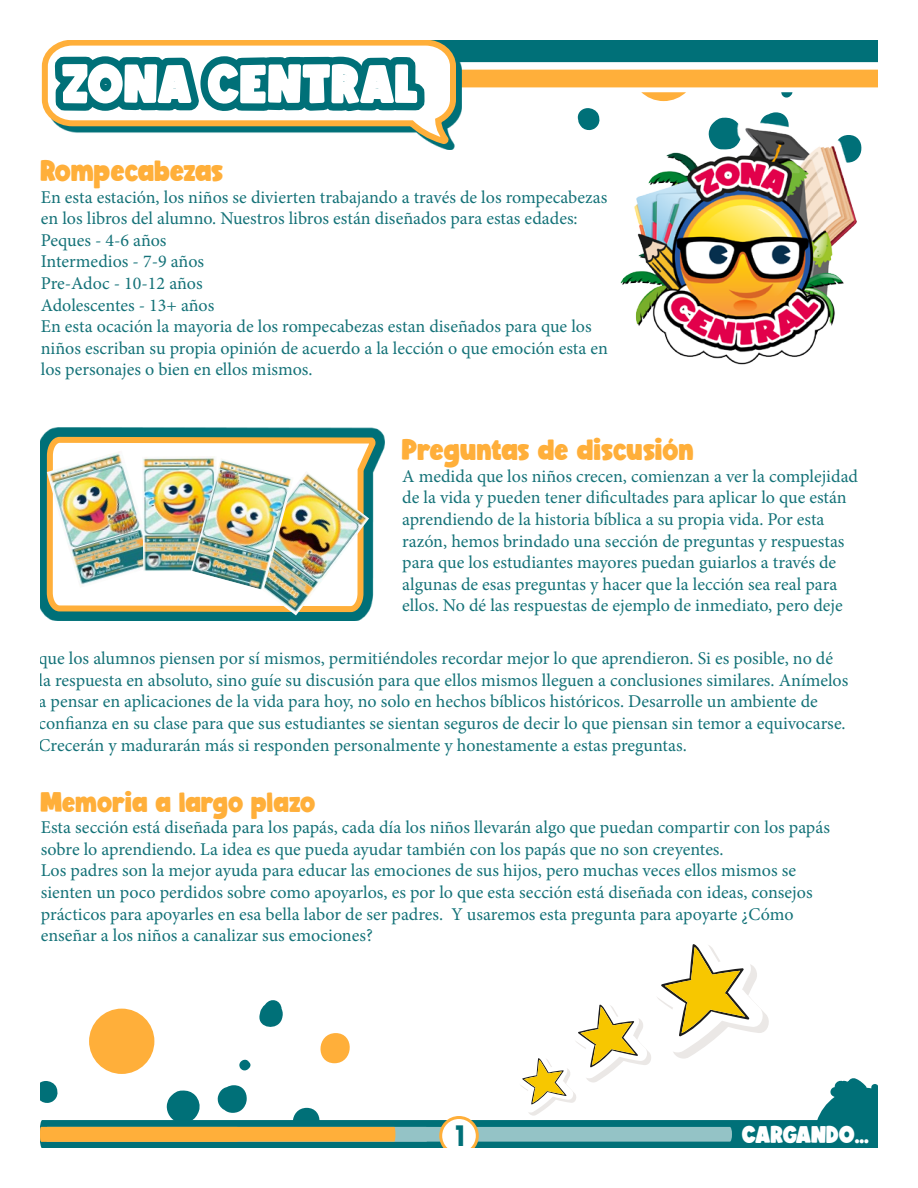
<style>
.page{position:relative;width:918px;height:1188px;background:#fff}
.page>*{position:absolute;margin:0;border:0;box-sizing:border-box;transform-origin:0 0}
.t1{font:50.7px "Bolden Vandemo";color:#fff}
.t2{font:800 condensed 31.5px "Tw Cen";color:#007078}
.t3{font:27px "Bolden Vandemo";color:#ffaf3a}
.t4{font:25.5px "Bolden Vandemo";color:#ffaf3a}
.t5{font:22.05px "Bolden Vandemo";color:#fff}
.t6{font:18px/21.6px "Minion Pro";color:#147278}
</style>
<div class="page">
<svg style="left:577px;top:108px;width:23px;height:23px"></svg>
<svg style="left:631px;top:36px;width:65px;height:65px"></svg>
<svg style="left:781px;top:92px;width:12px;height:6px"></svg>
<div style="left:62px;top:43px;width:835px;height:49px;background:#ffaf3a;border:5px solid #fff"></div>
<div style="left:63px;top:18px;width:840px;height:52px;background:#007078;border:8px solid #fff"></div>
<svg style="left:43px;top:40px;width:410px;height:388px"></svg>
<svg style="left:40px;top:428px;width:345px;height:187px;fill:#007078"></svg>
<svg style="left:44px;top:434px;width:337px;height:187px"></svg>
<img style="left:47px;top:451px;width:108px;height:137px">
<img style="left:142px;top:456px;width:75px;height:115px">
<img style="left:233px;top:471px;width:136px;height:144px">
<img style="left:191px;top:458px;width:103px;height:132px">
<img style="left:620px;top:119px;width:242px;height:246px">
<svg style="left:40px;top:944px;width:838px;height:204px"></svg>
<div style="left:0;top:0;width:918px;height:40px;background:#fff"></div>
<div style="left:878px;top:0;width:40px;height:1188px;background:#fff"></div>
<h1 class="t1" style="left:62px;top:51px;width:359px">ZONA CENTRAL</h1>
<h3 class="t3" style="left:41px;top:153px;width:184px">Rompecabezas</h3>
<p class="t6" style="left:41px;top:186px;width:569px">En esta estación, los niños se divierten trabajando a través de los rompecabezas en los libros del alumno. Nuestros libros están diseñados para estas edades:<br>Peques - 4-6 años<br>Intermedios - 7-9 años<br>Pre-Adoc - 10-12 años<br>Adolescentes - 13+ años<br>En esta ocación la mayoria de los rompecabezas estan diseñados para que los niños escriban su propia opinión de acuerdo a la lección o que emoción esta en los personajes o bien en ellos mismos.</p>
<h3 class="t3" style="left:402px;top:432px;width:294px">Preguntas de discusión</h3>
<p class="t6" style="left:402px;top:465px;width:457px">A medida que los niños crecen, comienzan a ver la complejidad de la vida y pueden tener dificultades para aplicar lo que están aprendiendo de la historia bíblica a su propia vida. Por esta razón, hemos brindado una sección de preguntas y respuestas para que los estudiantes mayores puedan guiarlos a través de algunas de esas preguntas y hacer que la lección sea real para ellos. No dé las respuestas de ejemplo de inmediato, pero deje</p>
<p class="t6" style="left:39px;top:648px;width:811px">que los alumnos piensen por sí mismos, permitiéndoles recordar mejor lo que aprendieron. Si es posible, no dé la respuesta en absoluto, sino guíe su discusión para que ellos mismos lleguen a conclusiones similares. Anímelos a pensar en aplicaciones de la vida para hoy, no solo en hechos bíblicos históricos. Desarrolle un ambiente de confianza en su clase para que sus estudiantes se sientan seguros de decir lo que piensan sin temor a equivocarse.<br>Crecerán y madurarán más si responden personalmente y honestamente a estas preguntas.</p>
<h3 class="t4" style="left:41px;top:785px;width:277px">Memoria a largo plazo</h3>
<p class="t6" style="left:41px;top:817px;width:791px">Esta sección está diseñada para los papás, cada día los niños llevarán algo que puedan compartir con los papás sobre lo aprendiendo. La idea es que pueda ayudar también con los papás que no son creyentes.<br>Los padres son la mejor ayuda para educar las emociones de sus hijos, pero muchas veces ellos mismos se sienten un poco perdidos sobre como apoyarlos, es por lo que esta sección está diseñada con ideas, consejos prácticos para apoyarles en esa bella labor de ser padres. Y usaremos esta pregunta para apoyarte ¿Cómo enseñar a los niños a canalizar sus emociones?</p>
<h2 class="t2" style="left:453px;top:1118px;width:17px">1</h2>
<p class="t5" style="left:742px;top:1121px;width:129px">CARGANDO...</p>
</div>
